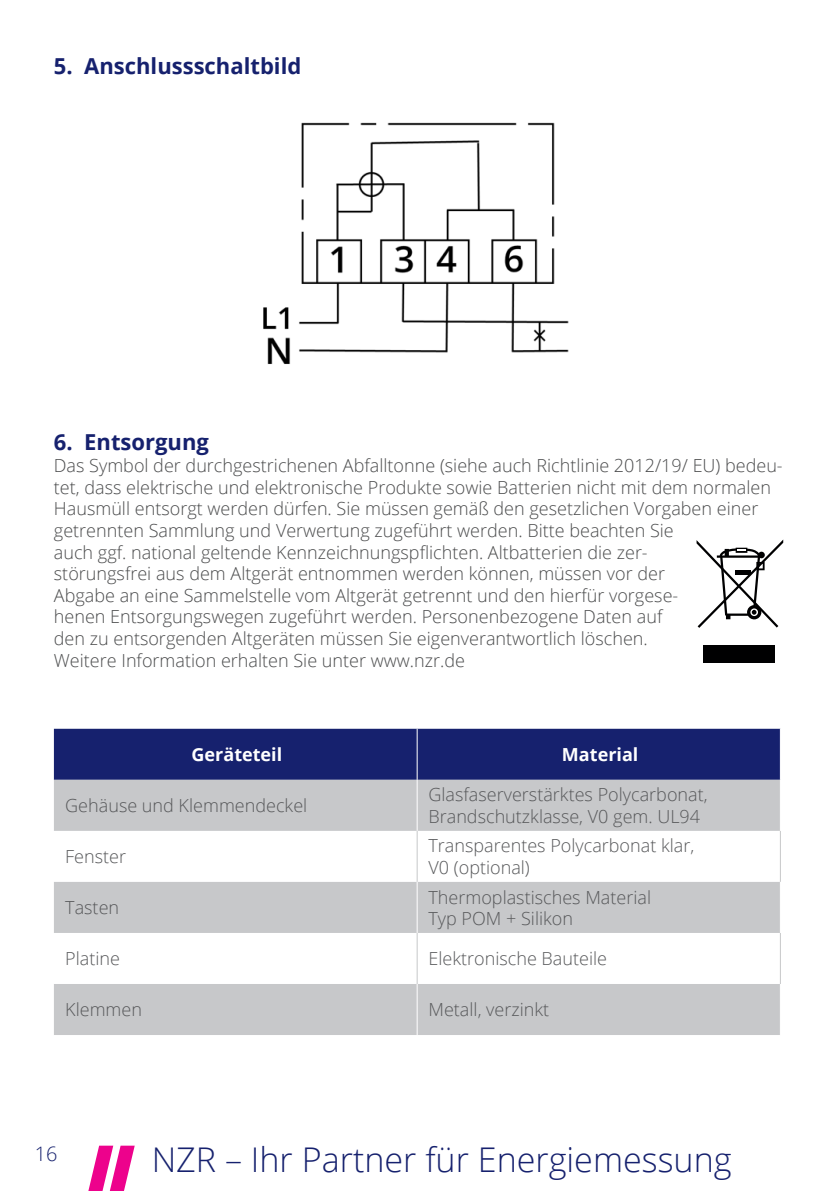
<style>
.page{position:relative;width:840px;height:1191px;background:#fff}
.page>*{position:absolute;margin:0;border:0;box-sizing:border-box;transform-origin:0 0}
.t1{font:300 34px "Open Sans";color:#16216e}
.t2{font:700 22px "Open Sans";color:#16216e}
.t3{font:300 19.8px "Open Sans";color:#16216e}
.t4{font:300 18px/21.6px "Open Sans";color:#4b4c4d}
.t5{font:300 18px/21.6px "Open Sans";color:#57585a}
.t6{font:700 18px "Open Sans";color:#fff}
</style>
<div class="page">
<svg style="left:88px;top:1145px;width:47px;height:46px"></svg>
<img style="left:263px;top:122px;width:306px;height:242px">
<div style="left:54px;top:729px;width:725px;height:51px;background:#16216e"></div>
<svg style="left:54px;top:780px;width:725px;height:255px;fill:#c7c8ca"></svg>
<hr style="left:416px;top:729px;width:1px;height:51px;background:#fff">
<hr style="left:416px;top:831px;width:1px;height:51px;background:#c7c8ca">
<hr style="left:779px;top:831px;width:1px;height:51px;background:#c7c8ca">
<hr style="left:416px;top:933px;width:1px;height:51px;background:#c7c8ca">
<hr style="left:779px;top:933px;width:1px;height:51px;background:#c7c8ca">
<hr style="left:416px;top:780px;width:1px;height:51px;background:#fff">
<hr style="left:416px;top:882px;width:1px;height:51px;background:#fff">
<hr style="left:416px;top:984px;width:1px;height:51px;background:#fff">
<div style="left:703px;top:645px;width:72px;height:18px;background:#000001"></div>
<svg style="left:696px;top:540px;width:86px;height:88px"></svg>
<p class="t2" style="left:54px;top:50px;width:249px">5. Anschlussschaltbild</p>
<p class="t2" style="left:54px;top:427px;width:156px">6. Entsorgung</p>
<p class="t4" style="left:54px;top:454px;width:730px">Das Symbol der durchgestrichenen Abfalltonne (siehe auch Richtlinie 2012/19/ EU) bedeu&shy;tet, dass elektrische und elektronische Produkte sowie Batterien nicht mit dem normalen Hausmüll entsorgt werden dürfen. Sie müssen gemäß den gesetzlichen Vorgaben einer getrennten Sammlung und Verwertung zugeführt werden. Bitte beachten Sie<br>auch ggf. national geltende Kennzeichnungspflichten. Altbatterien die zer-<br>störungsfrei aus dem Altgerät entnommen werden können, müssen vor der<br>Abgabe an eine Sammelstelle vom Altgerät getrennt und den hierfür vorgese-<br>henen Entsorgungswegen zugeführt werden. Personenbezogene Daten auf<br>den zu entsorgenden Altgeräten müssen Sie eigenverantwortlich löschen.<br>Weitere Information erhalten Sie unter www.nzr.de</p>
<p class="t6" style="left:191px;top:742px;width:92px">Geräteteil</p>
<p class="t6" style="left:561px;top:742px;width:78px">Material</p>
<p class="t5" style="left:65px;top:794px;width:243px">Gehäuse und Klemmendeckel</p>
<p class="t5" style="left:428px;top:783px;width:280px">Glasfaserverstärktes Polycarbonat,<br>Brandschutzklasse, V0 gem. UL94</p>
<p class="t5" style="left:65px;top:845px;width:62px">Fenster</p>
<p class="t5" style="left:428px;top:834px;width:267px">Transparentes Polycarbonat klar,<br>V0 (optional)</p>
<p class="t5" style="left:65px;top:896px;width:55px">Tasten</p>
<p class="t5" style="left:428px;top:885px;width:224px">Thermoplastisches Material<br>Typ POM + Silikon</p>
<p class="t5" style="left:65px;top:947px;width:56px">Platine</p>
<p class="t5" style="left:428px;top:947px;width:180px">Elektronische Bauteile</p>
<p class="t5" style="left:65px;top:998px;width:78px">Klemmen</p>
<p class="t5" style="left:428px;top:998px;width:122px">Metall, verzinkt</p>
<p class="t3" style="left:35px;top:1140px;width:24px">16</p>
<h1 class="t1" style="left:152px;top:1136px;width:581px">NZR – Ihr Partner für Energiemessung</h1>
</div>
